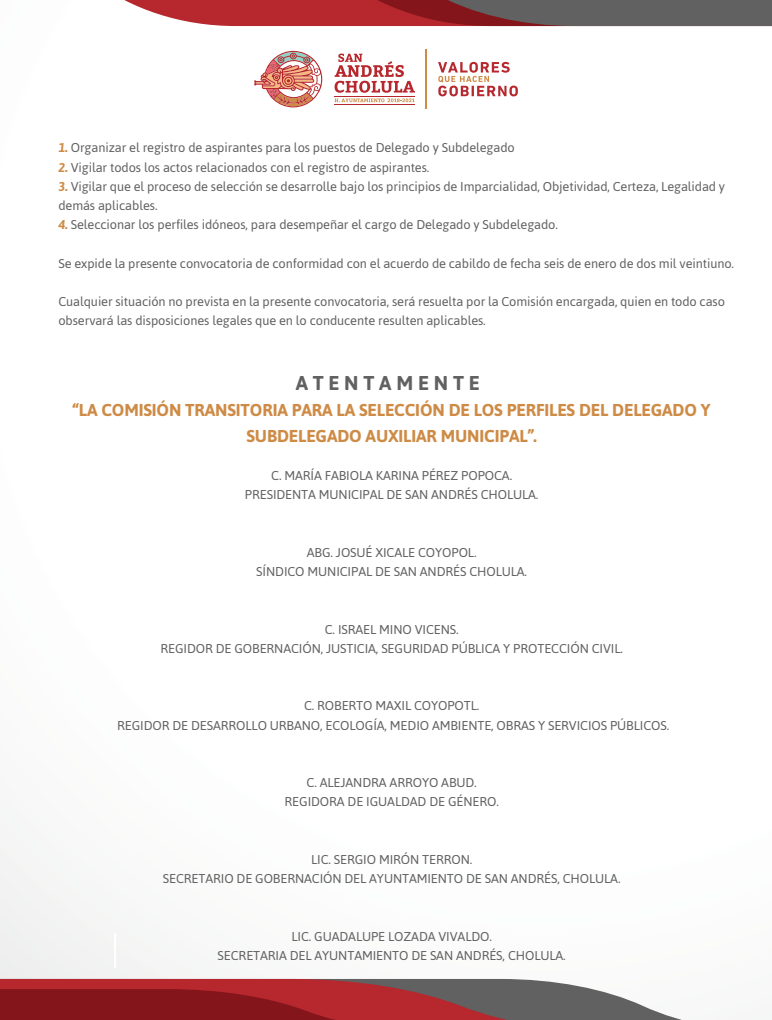
<style>
.page{position:relative;width:772px;height:1020px;background:#fff}
.page>*{position:absolute;margin:0;border:0;box-sizing:border-box;transform-origin:0 0}
.t1{font:700 20px "Asap";color:#606160}
.t2{font:700 17.2px/26px "Asap";letter-spacing:-.01em;color:#ce8b46;text-align:center}
.t3{font:12.8px/19.2px "Asap";letter-spacing:-.01em;color:#606160;text-align:center}
.s1{font-weight:700;font-style:italic;color:#ce8b46}
</style>
<div class="page">
<svg style="left:0;top:979px;width:592px;height:10px;background:#9c4548"></svg>
<svg style="left:0;top:989px;width:682px;height:31px;background:#8e3c3f"></svg>
<svg style="left:124px;top:0;width:647px;height:26px;background:#8e4a4c"></svg>
<svg style="left:334px;top:54px;width:80px;height:48px"></svg>
<hr style="left:334px;top:96px;width:81px;height:1px;background:#b6282d">
<hr style="left:334px;top:104px;width:81px;height:1px;background:#b6282d">
<svg style="left:438px;top:62px;width:79px;height:34px"></svg>
<hr style="left:425px;top:49px;width:2px;height:60px;background:#ce8b46">
<svg style="left:254px;top:51px;width:68px;height:56px"></svg>
<p class="t3" style="left:58px;top:138px;width:457px"><span class="s1">1.</span> Organizar el registro de aspirantes para los puestos de Delegado y Subdelegado</p>
<p class="t3" style="left:58px;top:157px;width:372px"><span class="s1">2.</span> Vigilar todos los actos relacionados con el registro de aspirantes.</p>
<p class="t3" style="left:58px;top:176px;width:667px;text-align:left"><span class="s1">3.</span> Vigilar que el proceso de selección se desarrolle bajo los principios de Imparcialidad, Objetividad, Certeza, Legalidad y demás aplicables.</p>
<p class="t3" style="left:58px;top:215px;width:500px"><span class="s1">4.</span> Seleccionar los perfiles idóneos, para desempeñar el cargo de Delegado y Subdelegado.</p>
<p class="t3" style="left:58px;top:253px;width:676px">Se expide la presente convocatoria de conformidad con el acuerdo de cabildo de fecha seis de enero de dos mil veintiuno.</p>
<p class="t3" style="left:58px;top:292px;width:667px;text-align:left">Cualquier situación no prevista en la presente convocatoria, será resuelta por la Comisión encargada, quien en todo caso observará las disposiciones legales que en lo conducente resulten aplicables.</p>
<h1 class="t1" style="left:295px;top:369px;width:185px">A T E N T A M E N T E</h1>
<h2 class="t2" style="left:73px;top:396px;width:638px">“LA COMISIÓN TRANSITORIA PARA LA SELECCIÓN DE LOS PERFILES DEL DELEGADO Y<br>SUBDELEGADO AUXILIAR MUNICIPAL”.</h2>
<p class="t3" style="left:245px;top:466px;width:295px">C. MARÍA FABIOLA KARINA PÉREZ POPOCA.<br>PRESIDENTA MUNICIPAL DE SAN ANDRÉS CHOLULA.</p>
<p class="t3" style="left:256px;top:542px;width:272px">ABG. JOSUÉ XICALE COYOPOL.<br>SÍNDICO MUNICIPAL DE SAN ANDRÉS CHOLULA.</p>
<p class="t3" style="left:160px;top:619px;width:463px">C. ISRAEL MINO VICENS.<br>REGIDOR DE GOBERNACIÓN, JUSTICIA, SEGURIDAD PÚBLICA Y PROTECCIÓN CIVIL.</p>
<p class="t3" style="left:117px;top:696px;width:553px">C. ROBERTO MAXIL COYOPOTL.<br>REGIDOR DE DESARROLLO URBANO, ECOLOGÍA, MEDIO AMBIENTE, OBRAS Y SERVICIOS PÚBLICOS.</p>
<p class="t3" style="left:284px;top:773px;width:216px">C. ALEJANDRA ARROYO ABUD.<br>REGIDORA DE IGUALDAD DE GÉNERO.</p>
<p class="t3" style="left:163px;top:850px;width:459px">LIC. SERGIO MIRÓN TERRON.<br>SECRETARIO DE GOBERNACIÓN DEL AYUNTAMIENTO DE SAN ANDRÉS, CHOLULA.</p>
<p class="t3" style="left:217px;top:926px;width:349px">LIC. GUADALUPE LOZADA VIVALDO.<br>SECRETARIA DEL AYUNTAMIENTO DE SAN ANDRÉS, CHOLULA.</p>
</div>
